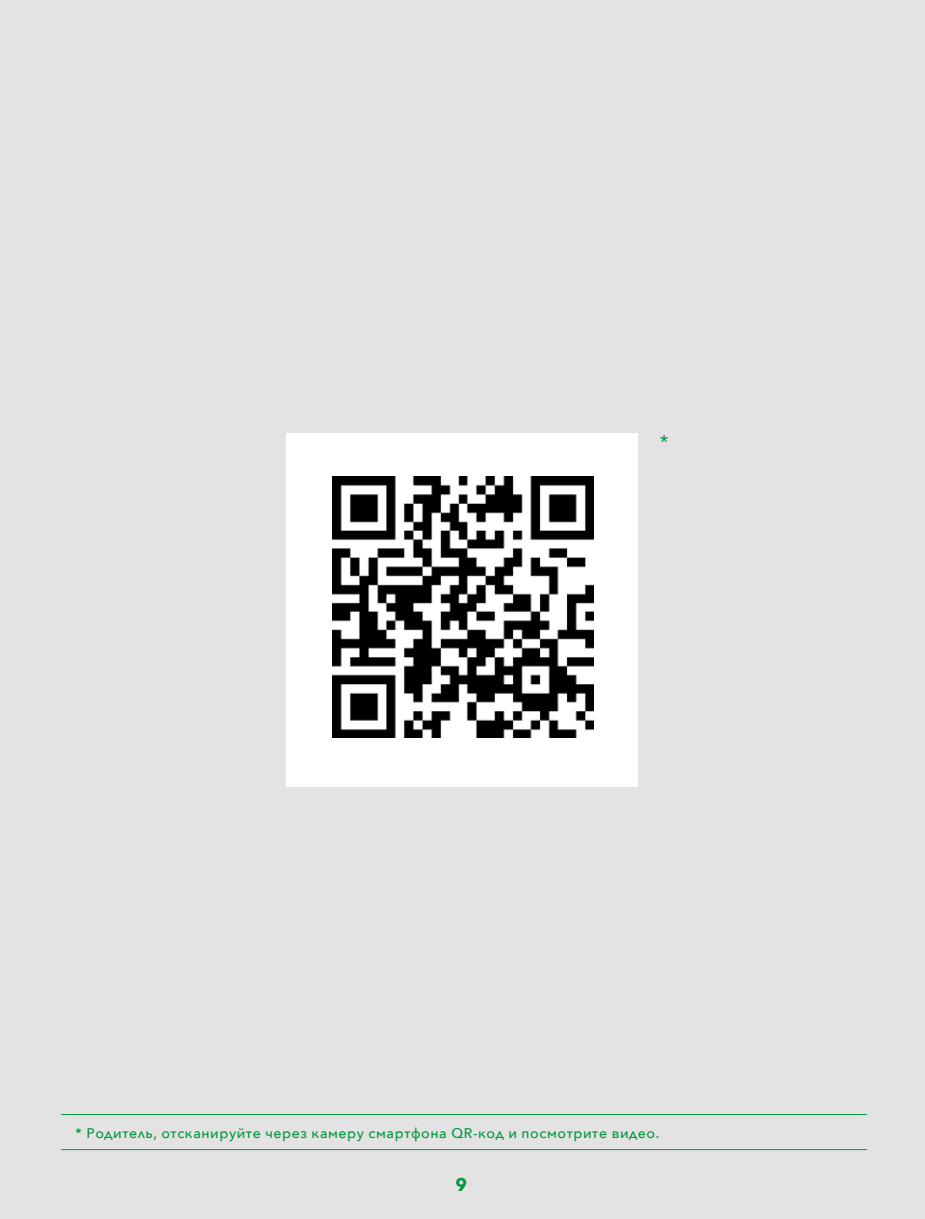
<style>
.page{position:relative;width:925px;height:1219px;background:#fff}
.page>*{position:absolute;margin:0;border:0;box-sizing:border-box;transform-origin:0 0}
.t1{font:20px "Avenir Next";color:#009641}
.t2{font:700 18px "Avenir Next";color:#009641}
.t3{font:500 14px "Avenir Next";letter-spacing:.04em;color:#009641}
</style>
<div class="page">
<div style="left:0;top:0;width:924px;height:1219px;background:#e3e3e3"></div>
<hr style="left:61px;top:1114px;width:805px;height:1px;background:#009641">
<hr style="left:61px;top:1149px;width:805px;height:1px;background:#009641">
<div style="left:286px;top:433px;width:352px;height:353px;background:#fff"></div>
<img style="left:332px;top:476px;width:261px;height:261px">
<h1 class="t1" style="left:659px;top:425px;width:10px">*</h1>
<p class="t3" style="left:75px;top:1121px;width:585px">* Родитель, отсканируйте через камеру смартфона QR-код и посмотрите видео.</p>
<p class="t2" style="left:455px;top:1169px;width:13px">9</p>
</div>
